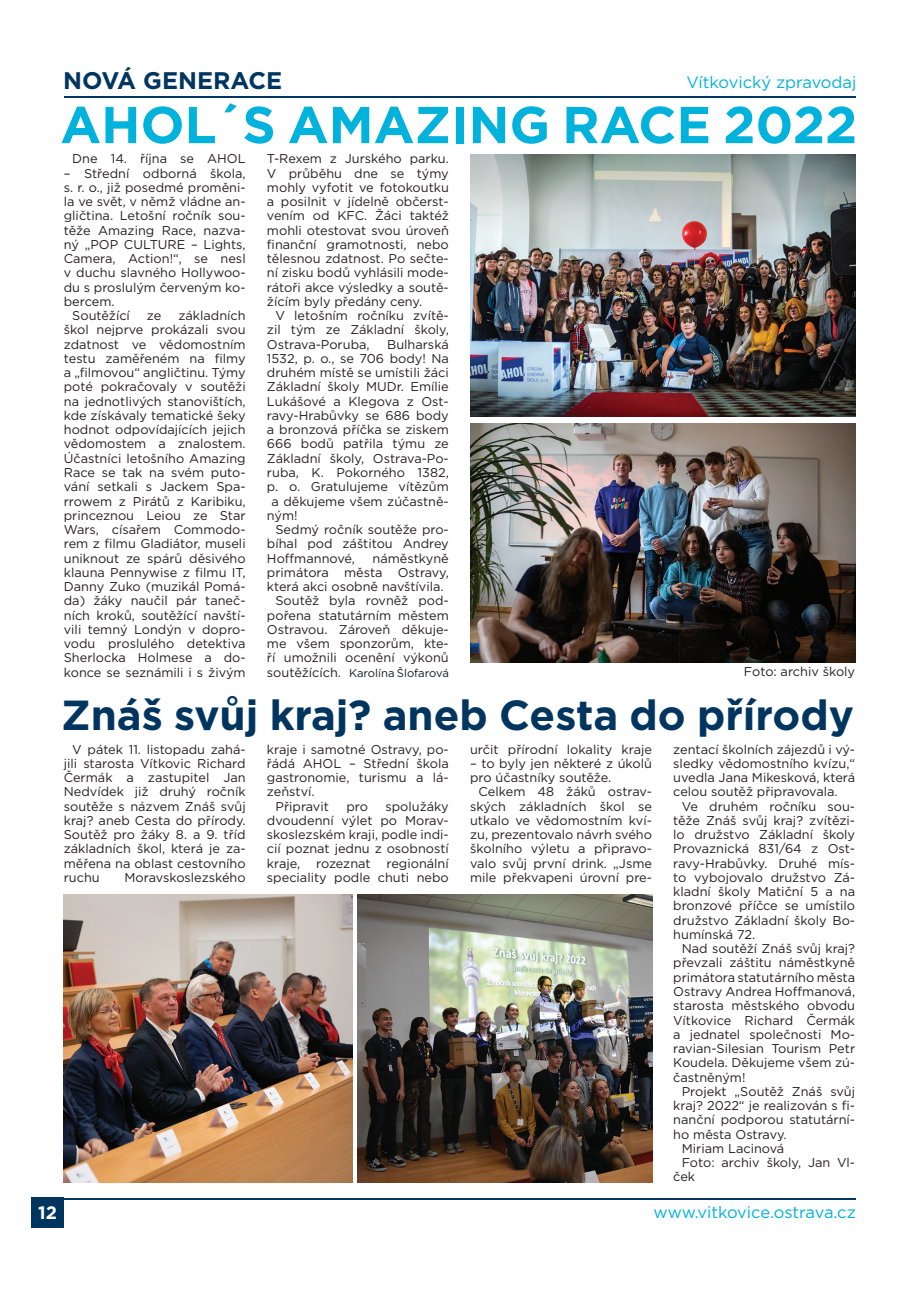
<style>
.page{position:relative;width:919px;height:1289px;background:#fff}
.page>*{position:absolute;margin:0;border:0;box-sizing:border-box;transform-origin:0 0}
.Styl_odstavce2{font:700 51.75px "Gotham";color:#00b2dc}
.Styl_odstavce2-2{font:700 42px "Gotham";color:#003560}
.t1{font:700 24px "Gotham";color:#003560}
.text{font:700 18px "Gotham";color:#fff}
.t2{font:16.5px "Gotham";color:#00b2dc}
.Styl_odstavce2-3{font:12.75px/14.2px "Gotham";color:#231f20;text-align:justify}
.Styl_odstavce2-4{font:11.25px "Gotham";color:#15181c}
.s1{font-size:12.75px;color:#231f20}
</style>
<div class="page">
<hr style="left:64px;top:96px;width:791px;height:2px;background:#003560">
<div style="left:31px;top:1197px;width:33px;height:30px;background:#003560"></div>
<hr style="left:64px;top:1197px;width:791px;height:2px;background:#003560">
<img style="left:470px;top:154px;width:385px;height:262px">
<img style="left:470px;top:423px;width:385px;height:239px">
<img style="left:64px;top:894px;width:288px;height:288px">
<img style="left:358px;top:894px;width:294px;height:288px">
<p class="t1" style="left:63px;top:65px;width:221px">NOVÁ GENERACE</p>
<p class="t2" style="left:686px;top:71px;width:171px">Vítkovický zpravodaj</p>
<p class="Styl_odstavce2" style="left:60px;top:90px;width:798px">AHOL´S AMAZING RACE 2022</p>
<p class="Styl_odstavce2-3" style="left:72px;top:151px;width:175px">Dne 14. října se AHOL</p>
<p class="Styl_odstavce2-3" style="left:64px;top:166px;width:183px">– Střední odborná škola, s. r. o., již posedmé proměni&shy;la ve svět, v němž vládne an&shy;gličtina. Letošní ročník sou&shy;těže Amazing Race, nazva&shy;ný „POP CULTURE – Lights, Camera, Action!“, se nesl v duchu slavného Hollywoo&shy;du s proslulým červeným ko&shy;bercem.</p>
<p class="Styl_odstavce2-3" style="left:72px;top:308px;width:59px">Soutěžící</p>
<p class="Styl_odstavce2-3" style="left:147px;top:308px;width:16px">ze</p>
<p class="Styl_odstavce2-3" style="left:267px;top:151px;width:183px">T-Rexem z Jurského parku.<br>V průběhu dne se týmy mohly vyfotit ve fotokoutku a posilnit v jídelně občerst&shy;vením od KFC. Žáci taktéž mohli otestovat svou úroveň finanční gramotnosti, nebo tělesnou zdatnost. Po sečte&shy;ní zisku bodů vyhlásili mode&shy;rátoři akce výsledky a soutě&shy;žícím byly předány ceny.</p>
<p class="Styl_odstavce2-3" style="left:267px;top:308px;width:183px;text-indent:9px">V letošním ročníku zvítě&shy;zil tým ze Základní školy, Ostrava-Poruba,</p>
<p class="Styl_odstavce2-3" style="left:64px;top:308px;width:183px;text-indent:115px">základních škol nejprve prokázali svou zdatnost ve vědomostním testu zaměřeném na filmy a „filmovou“ angličtinu. Týmy poté pokračovaly v soutěži na jednotlivých stanovištích, kde získávaly tematické šeky hodnot odpovídajících jejich vědomostem a znalostem.<br>Účastníci letošního Amazing Race se tak na svém puto&shy;vání setkali s Jackem Spa&shy;rrowem z Pirátů z Karibiku, princeznou Leiou ze Star Wars, císařem Commodo&shy;rem z filmu Gladiátor, museli uniknout ze spárů děsivého klauna Pennywise z filmu IT, Danny Zuko (muzikál Pomá&shy;da) žáky naučil pár taneč&shy;ních kroků, soutěžící navští&shy;vili temný Londýn v dopro&shy;vodu proslulého detektiva Sherlocka Holmese a do&shy;konce se seznámili i s živým</p>
<p class="Styl_odstavce2-3" style="left:387px;top:337px;width:63px">Bulharská</p>
<p class="Styl_odstavce2-3" style="left:267px;top:351px;width:183px">1532, p. o., se 706 body! Na</p>
<p class="Styl_odstavce2-3" style="left:267px;top:365px;width:183px">druhém místě se umístili žáci</p>
<p class="Styl_odstavce2-3" style="left:267px;top:379px;width:183px">Základní školy MUDr. Emílie</p>
<p class="Styl_odstavce2-3" style="left:267px;top:394px;width:183px">Lukášové a Klegova z Ost-</p>
<p class="Styl_odstavce2-3" style="left:267px;top:408px;width:183px">ravy-Hrabůvky se 686 body</p>
<p class="Styl_odstavce2-3" style="left:267px;top:422px;width:183px">a bronzová příčka se ziskem</p>
<p class="Styl_odstavce2-3" style="left:267px;top:436px;width:183px">666 bodů patřila týmu ze</p>
<p class="Styl_odstavce2-3" style="left:267px;top:451px;width:183px">Základní školy, Ostrava-Po-</p>
<p class="Styl_odstavce2-3" style="left:267px;top:465px;width:183px">ruba, K. Pokorného 1382,</p>
<p class="Styl_odstavce2-3" style="left:267px;top:479px;width:183px">p. o. Gratulujeme vítězům</p>
<p class="Styl_odstavce2-3" style="left:271px;top:493px;width:179px">a děkujeme všem zúčastně-</p>
<p class="Styl_odstavce2-3" style="left:267px;top:508px;width:32px">ným!</p>
<p class="Styl_odstavce2-3" style="left:267px;top:522px;width:183px;text-indent:9px">Sedmý ročník soutěže pro&shy;bíhal pod záštitou Andrey Hoffmannové,</p>
<p class="Styl_odstavce2-3" style="left:267px;top:550px;width:183px;text-indent:105px">náměstkyně primátora města Ostravy, která akci osobně navštívila.</p>
<p class="Styl_odstavce2-3" style="left:267px;top:593px;width:183px;text-indent:9px">Soutěž byla rovněž pod&shy;pořena statutárním městem Ostravou. Zároveň děkuje&shy;me všem sponzorům, kte&shy;ří umožnili ocenění výkonů</p>
<p class="Styl_odstavce2-4" style="left:267px;top:665px;width:183px"><span class="s1">soutěžících.</span> Karolína Šlofarová</p>
<p class="Styl_odstavce2-2" style="left:61px;top:687px;width:794px">Znáš svůj kraj? aneb Cesta do přírody</p>
<p class="Styl_odstavce2-3" style="left:743px;top:664px;width:113px">Foto: archiv školy</p>
<p class="Styl_odstavce2-3" style="left:64px;top:741px;width:183px;text-indent:9px">V pátek 11. listopadu zahá&shy;jili starosta Vítkovic Richard Čermák a zastupitel Jan Nedvídek již druhý ročník soutěže s názvem Znáš svůj kraj? aneb Cesta do přírody.<br>Soutěž pro žáky 8. a 9. tříd základních škol, která je za&shy;měřena na oblast cestovního ruchu</p>
<p class="Styl_odstavce2-3" style="left:124px;top:870px;width:123px">Moravskoslezského</p>
<p class="Styl_odstavce2-3" style="left:267px;top:741px;width:183px">kraje i samotné Ostravy, po&shy;řádá AHOL – Střední škola gastronomie, turismu a lá&shy;zeňství.</p>
<p class="Styl_odstavce2-3" style="left:275px;top:798px;width:55px">Připravit</p>
<p class="Styl_odstavce2-3" style="left:346px;top:798px;width:23px">pro</p>
<p class="Styl_odstavce2-3" style="left:267px;top:798px;width:183px;text-indent:118px">spolužáky dvoudenní výlet po Morav&shy;skoslezském kraji, podle indi&shy;cií poznat jednu z osobností kraje, rozeznat regionální speciality podle chuti nebo</p>
<p class="Styl_odstavce2-3" style="left:470px;top:741px;width:183px">určit přírodní lokality kraje</p>
<p class="Styl_odstavce2-3" style="left:470px;top:756px;width:183px">– to byly jen některé z úkolů pro účastníky soutěže.</p>
<p class="Styl_odstavce2-3" style="left:470px;top:784px;width:183px;text-indent:9px">Celkem 48 žáků ostrav&shy;ských základních škol se utkalo ve vědomostním kví&shy;zu, prezentovalo návrh svého školního výletu a připravo&shy;valo svůj první drink. „Jsme mile překvapeni úrovní pre-</p>
<p class="Styl_odstavce2-3" style="left:673px;top:741px;width:183px">zentací školních zájezdů i vý&shy;sledky vědomostního kvízu,“ uvedla Jana Mikesková, která celou soutěž připravovala.</p>
<p class="Styl_odstavce2-3" style="left:673px;top:798px;width:183px;text-indent:9px">Ve druhém ročníku sou&shy;těže Znáš svůj kraj? zvítězi&shy;lo družstvo Základní školy Provaznická 831/64 z Ost&shy;ravy-Hrabůvky. Druhé mís&shy;to vybojovalo družstvo Zá&shy;kladní školy Matiční 5 a na bronzové příčce se umístilo družstvo Základní školy Bo&shy;humínská 72.</p>
<p class="Styl_odstavce2-3" style="left:673px;top:941px;width:183px;text-indent:9px">Nad soutěží Znáš svůj kraj? převzali záštitu náměstkyně primátora statutárního města Ostravy Andrea Hoffmanová, starosta městského obvodu Vítkovice Richard Čermák a jednatel společnosti Mo&shy;ravian-Silesian Tourism Petr Koudela. Děkujeme všem zú&shy;častněným!</p>
<p class="Styl_odstavce2-3" style="left:673px;top:1083px;width:183px;text-indent:9px">Projekt „Soutěž Znáš svůj kraj? 2022“ je realizován s fi&shy;nanční podporou statutární&shy;ho města Ostravy.</p>
<p class="Styl_odstavce2-3" style="left:681px;top:1140px;width:104px">Miriam Lacinová</p>
<p class="Styl_odstavce2-3" style="left:673px;top:1155px;width:183px;text-indent:9px">Foto: archiv školy, Jan Vl&shy;ček</p>
<p class="text" style="left:38px;top:1201px;width:20px">12</p>
<p class="t2" style="left:653px;top:1201px;width:204px">www.vitkovice.ostrava.cz</p>
</div>
